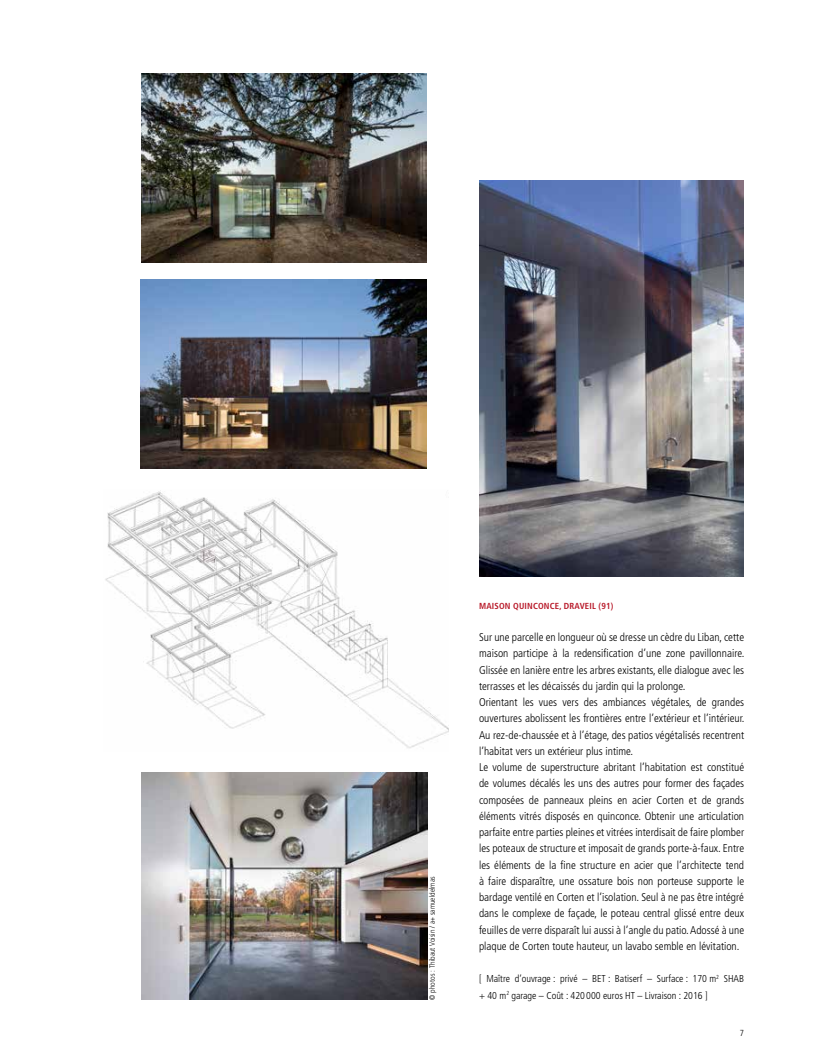
<style>
.page{position:relative;width:815px;height:1063px;background:#fff}
.page>*{position:absolute;margin:0;border:0;box-sizing:border-box;transform-origin:0 0}
.t1{font:300 condensed 11.25px/16.2px "Frutiger";color:#000}
.t2{font:300 condensed 10px/16.2px "Frutiger";color:#000}
.t3{font:700 condensed 8.75px "Frutiger";letter-spacing:.02em;color:#b81929}
.t4{font:300 condensed 8.75px "Frutiger";color:#000}
.t5{font:300 7.5px "Frutiger";color:#000;scale:.85 1}
</style>
<div class="page">
<img style="left:142px;top:773px;width:285px;height:227px">
<img style="left:479px;top:181px;width:264px;height:395px">
<img style="left:105px;top:490px;width:344px;height:259px">
<img style="left:141px;top:74px;width:286px;height:189px">
<img style="left:141px;top:279px;width:285px;height:189px">
<p class="t5" style="left:429px;top:1000px;width:146px;rotate:-90deg">© photos : Thibaut Voisin / a+ samueldelmas</p>
<p class="t3" style="left:479px;top:602px;width:136px">MAISON QUINCONCE, DRAVEIL (91)</p>
<p class="t1" style="left:479px;top:630px;width:267px">Sur une parcelle en longueur où se dresse un cèdre du Liban, cette maison participe à la redensification d’une zone pavillonnaire.<br>Glissée en lanière entre les arbres existants, elle dialogue avec les terrasses et les décaissés du jardin qui la prolonge.<br>Orientant les vues vers des ambiances végétales, de grandes ouvertures abolissent les frontières entre l’extérieur et l’intérieur.<br>Au rez-de-chaussée et à l’étage, des patios végétalisés recentrent l’habitat vers un extérieur plus intime.<br>Le volume de superstructure abritant l’habitation est constitué de volumes décalés les uns des autres pour former des façades composées de panneaux pleins en acier Corten et de grands éléments vitrés disposés en quinconce. Obtenir une articulation parfaite entre parties pleines et vitrées interdisait de faire plomber les poteaux de structure et imposait de grands porte-à-faux. Entre les éléments de la fine structure en acier que l’architecte tend à faire disparaître, une ossature bois non porteuse supporte le bardage ventilé en Corten et l’isolation. Seul à ne pas être intégré dans le complexe de façade, le poteau central glissé entre deux feuilles de verre disparaît lui aussi à l’angle du patio. Adossé à une plaque de Corten toute hauteur, un lavabo semble en lévitation.</p>
<p class="t2" style="left:479px;top:972px;width:267px">[ Maître d’ouvrage : privé – BET : Batiserf – Surface : 170 m<sup>2</sup> SHAB + 40 m<sup>2</sup> garage – Coût : 420 000 euros HT – Livraison : 2016 ]</p>
<p class="t4" style="left:740px;top:1030px;width:6px">7</p>
</div>
